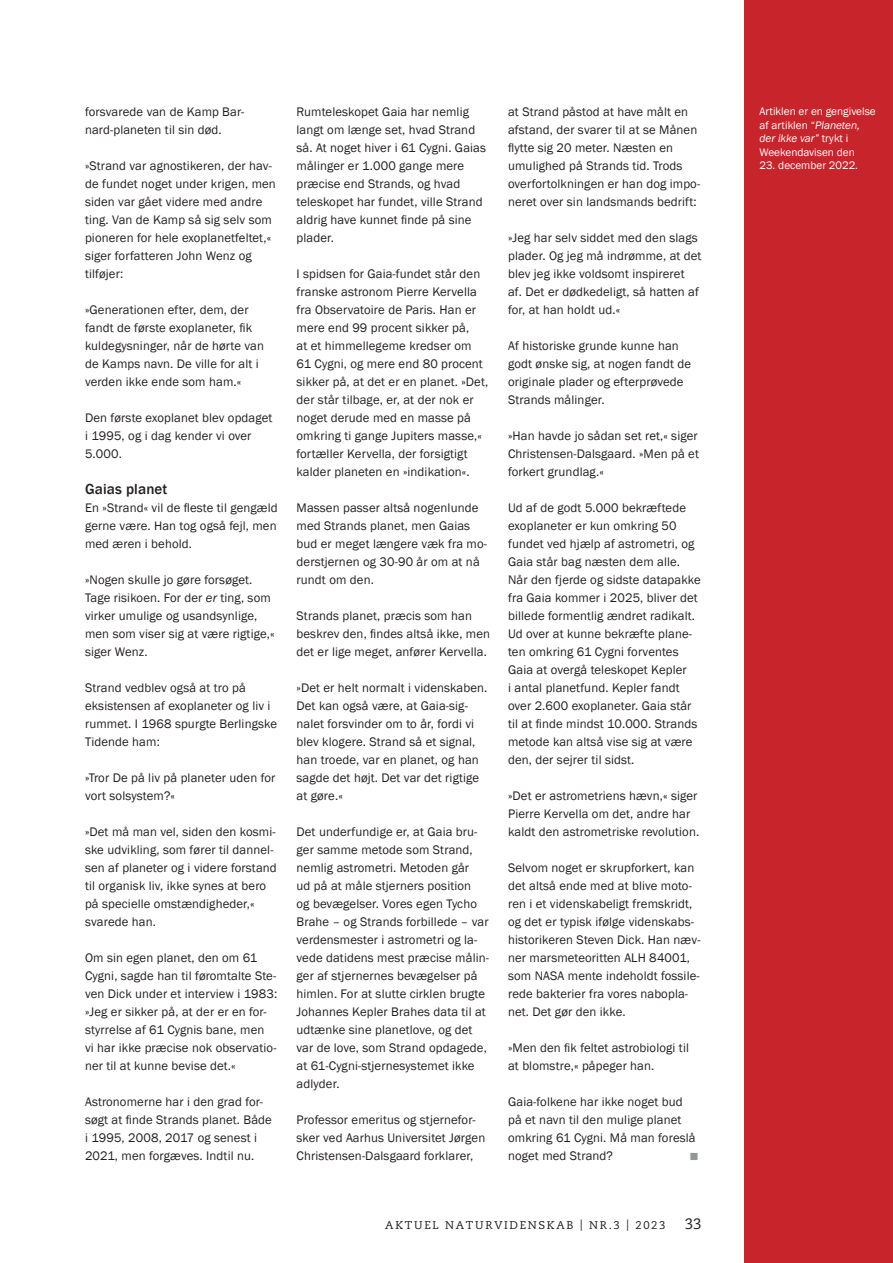
<style>
.page{position:relative;width:893px;height:1263px;background:#fff}
.page>*{position:absolute;margin:0;border:0;box-sizing:border-box;transform-origin:0 0}
.t1{font:500 15px "Franklin Gothic";letter-spacing:.01em;color:#231f20}
.t2{font:15px "Caecilia";color:#231f20}
.t3{font:12.75px/18px "Franklin Gothic";letter-spacing:.01em;color:#231f20}
.t4{font:12.3px "Wingdings";color:#939598}
.t5{font:11.25px/13.5px "Franklin Gothic";color:#fff}
.t6{font:11.25px "Caecilia";letter-spacing:.15em;color:#231f20}
.s1{font-style:italic}
</style>
<div class="page">
<div style="left:744px;top:0;width:149px;height:1263px;background:#c8242b"></div>
<p class="t3" style="left:85px;top:103px;width:161px">forsvarede van de Kamp Bar&shy;nard-planeten til sin død.</p>
<p class="t3" style="left:85px;top:157px;width:192px">»Strand var agnostikeren, der hav&shy;de fundet noget under krigen, men siden var gået videre med andre ting. Van de Kamp så sig selv som pioneren for hele exoplanetfeltet,« siger forfatteren John Wenz og tilføjer:</p>
<p class="t3" style="left:85px;top:301px;width:181px">»Generationen efter, dem, der fandt de første exoplaneter, fik kuldegysninger, når de hørte van de Kamps navn. De ville for alt i verden ikke ende som ham.«</p>
<p class="t3" style="left:85px;top:409px;width:189px">Den første exoplanet blev opdaget i 1995, og i dag kender vi over<br>5.000.</p>
<p class="t1" style="left:85px;top:480px;width:84px">Gaias planet</p>
<p class="t3" style="left:85px;top:499px;width:194px;text-align:justify">En »Strand« vil de fleste til gengæld gerne være. Han tog også fejl, men med æren i behold.</p>
<p class="t3" style="left:85px;top:571px;width:191px">»Nogen skulle jo gøre forsøget.<br>Tage risikoen. For der <span class="s1">er</span> ting, som virker umulige og usandsynlige, men som viser sig at være rigtige,« siger Wenz.</p>
<p class="t3" style="left:85px;top:679px;width:193px">Strand vedblev også at tro på eksistensen af exoplaneter og liv i rummet. I 1968 spurgte Berlingske<br>Tidende ham:</p>
<p class="t3" style="left:85px;top:769px;width:192px">»Tror De på liv på planeter uden for vort solsystem?«</p>
<p class="t3" style="left:85px;top:823px;width:193px">»Det må man vel, siden den kosmi&shy;ske udvikling, som fører til dannel&shy;sen af planeter og i videre forstand til organisk liv, ikke synes at bero på specielle omstændigheder,« svarede han.</p>
<p class="t3" style="left:85px;top:949px;width:194px">Om sin egen planet, den om 61<br>Cygni, sagde han til føromtalte Ste&shy;ven Dick under et interview i 1983: »Jeg er sikker på, at der er en for&shy;styrrelse af 61 Cygnis bane, men<br>vi har ikke præcise nok observatio&shy;ner til at kunne bevise det.«</p>
<p class="t3" style="left:85px;top:1093px;width:188px">Astronomerne har i den grad for&shy;søgt at finde Strands planet. Både i 1995, 2008, 2017 og senest i<br>2021, men forgæves. Indtil nu.</p>
<p class="t3" style="left:297px;top:103px;width:191px">Rumteleskopet Gaia har nemlig langt om længe set, hvad Strand så. At noget hiver i 61 Cygni. Gaias målinger er 1.000 gange mere præcise end Strands, og hvad teleskopet har fundet, ville Strand aldrig have kunnet finde på sine plader.</p>
<p class="t3" style="left:297px;top:265px;width:193px">I spidsen for Gaia-fundet står den franske astronom Pierre Kervella fra Observatoire de Paris. Han er mere end 99 procent sikker på,<br>at et himmellegeme kredser om<br>61 Cygni, og mere end 80 procent sikker på, at det er en planet. »Det, der står tilbage, er, at der nok er noget derude med en masse på omkring ti gange Jupiters masse,« fortæller Kervella, der forsigtigt kalder planeten en »indikation«.</p>
<p class="t3" style="left:297px;top:499px;width:192px">Massen passer altså nogenlunde med Strands planet, men Gaias bud er meget længere væk fra mo&shy;derstjernen og 30-90 år om at nå rundt om den.</p>
<p class="t3" style="left:297px;top:607px;width:195px">Strands planet, præcis som han beskrev den, findes altså ikke, men det er lige meget, anfører Kervella.</p>
<p class="t3" style="left:297px;top:679px;width:192px">»Det er helt normalt i videnskaben.<br>Det kan også være, at Gaia-sig&shy;nalet forsvinder om to år, fordi vi blev klogere. Strand så et signal, han troede, var en planet, og han sagde det højt. Det var det rigtige at gøre.«</p>
<p class="t3" style="left:297px;top:823px;width:194px">Det underfundige er, at Gaia bru&shy;ger samme metode som Strand, nemlig astrometri. Metoden går<br>ud på at måle stjerners position<br>og bevægelser. Vores egen Tycho<br>Brahe – og Strands forbillede – var verdensmester i astrometri og la&shy;vede datidens mest præcise målin&shy;ger af stjernernes bevægelser på himlen. For at slutte cirklen brugte<br>Johannes Kepler Brahes data til at udtænke sine planetlove, og det var de love, som Strand opdagede, at 61-Cygni-stjernesystemet ikke adlyder.</p>
<p class="t3" style="left:297px;top:1111px;width:190px">Professor emeritus og stjernefor&shy;sker ved Aarhus Universitet Jørgen<br>Christensen-Dalsgaard forklarer,</p>
<p class="t3" style="left:508px;top:103px;width:194px">at Strand påstod at have målt en afstand, der svarer til at se Månen flytte sig 20 meter. Næsten en umulighed på Strands tid. Trods overfortolkningen er han dog impo&shy;neret over sin landsmands bedrift:</p>
<p class="t3" style="left:508px;top:229px;width:195px">»Jeg har selv siddet med den slags plader. Og jeg må indrømme, at det blev jeg ikke voldsomt inspireret af. Det er dødkedeligt, så hatten af for, at han holdt ud.«</p>
<p class="t3" style="left:508px;top:337px;width:185px">Af historiske grunde kunne han godt ønske sig, at nogen fandt de originale plader og efterprøvede<br>Strands målinger.</p>
<p class="t3" style="left:508px;top:427px;width:192px;text-align:justify">»Han havde jo sådan set ret,« siger Christensen-Dalsgaard. »Men på et forkert grundlag.«</p>
<p class="t3" style="left:508px;top:499px;width:194px">Ud af de godt 5.000 bekræftede exoplaneter er kun omkring 50 fundet ved hjælp af astrometri, og<br>Gaia står bag næsten dem alle.<br>Når den fjerde og sidste datapakke fra Gaia kommer i 2025, bliver det billede formentlig ændret radikalt.<br>Ud over at kunne bekræfte plane&shy;ten omkring 61 Cygni forventes<br>Gaia at overgå teleskopet Kepler<br>i antal planetfund. Kepler fandt over 2.600 exoplaneter. Gaia står til at finde mindst 10.000. Strands metode kan altså vise sig at være den, der sejrer til sidst.</p>
<p class="t3" style="left:508px;top:787px;width:193px">»Det er astrometriens hævn,« siger<br>Pierre Kervella om det, andre har kaldt den astrometriske revolution.</p>
<p class="t3" style="left:508px;top:859px;width:194px">Selvom noget er skrupforkert, kan det altså ende med at blive moto&shy;ren i et videnskabeligt fremskridt, og det er typisk ifølge videnskabs&shy;historikeren Steven Dick. Han næv&shy;ner marsmeteoritten ALH 84001, som NASA mente indeholdt fossile&shy;rede bakterier fra vores nabopla&shy;net. Det gør den ikke.</p>
<p class="t3" style="left:508px;top:1039px;width:182px">»Men den fik feltet astrobiologi til at blomstre,« påpeger han.</p>
<p class="t3" style="left:508px;top:1093px;width:189px">Gaia-folkene har ikke noget bud på et navn til den mulige planet omkring 61 Cygni. Må man foreslå noget med Strand?</p>
<p class="t4" style="left:689px;top:1150px;width:11px">■</p>
<p class="t6" style="left:385px;top:1218px;width:282px">AKTUEL NATURVIDENSKAB | NR.3 | 2023</p>
<p class="t2" style="left:685px;top:1215px;width:18px">33</p>
<p class="t5" style="left:759px;top:105px;width:118px">Artiklen er en gengivelse af artiklen “<span class="s1">Planeten, der ikke var”</span> trykt i<br>Weekendavisen den</p>
<p class="t5" style="left:759px;top:159px;width:100px">23. december 2022.</p>
</div>
